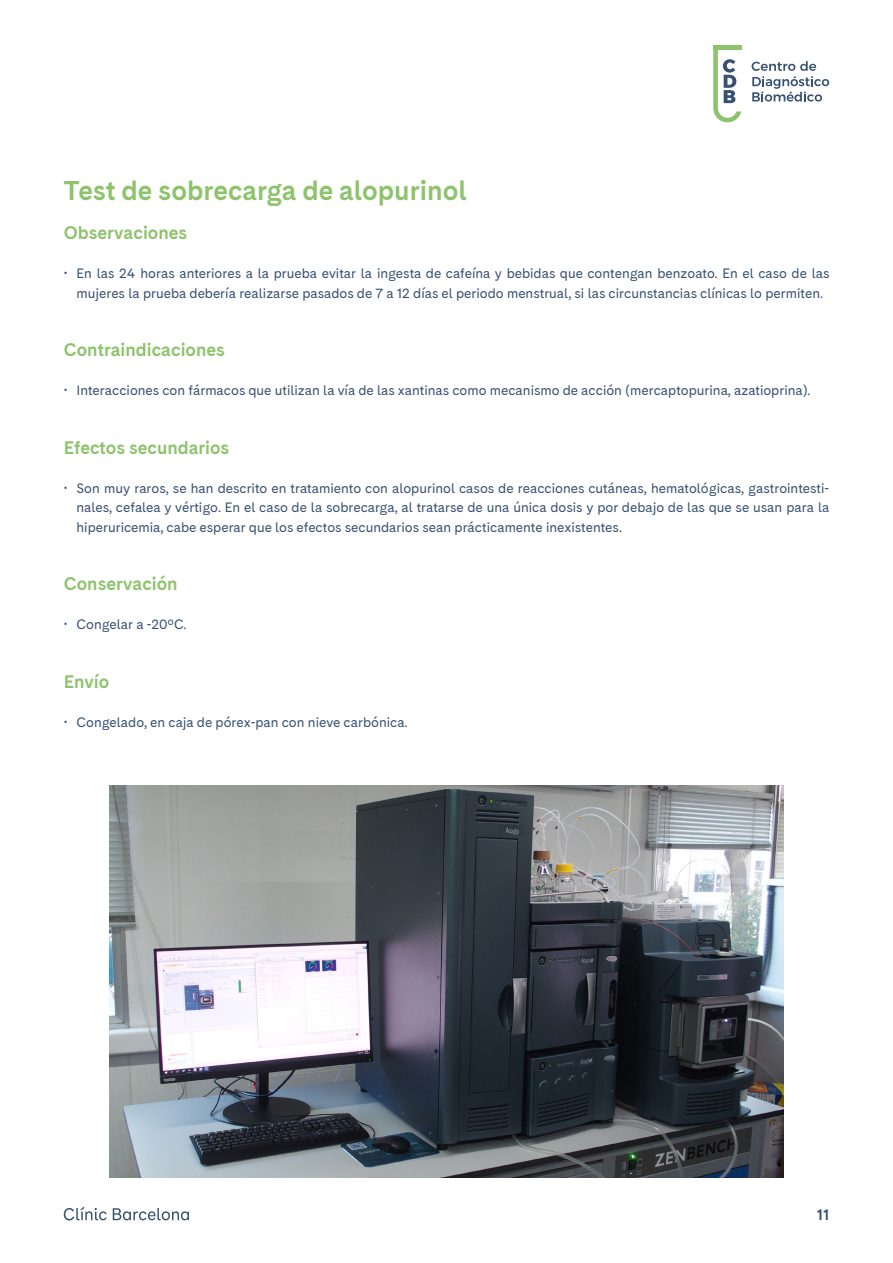
<style>
.page{position:relative;width:893px;height:1263px;background:#fff}
.page>*{position:absolute;margin:0;border:0;box-sizing:border-box;transform-origin:0 0}
.t1{font:700 27px "Cadiz CB Web";color:#8dc36c}
.t2{font:700 18px "Cadiz CB Web";color:#8dc36c}
.t3{font:700 15px "Cadiz CB Web";color:#375172}
.t4{font:13.5px/19.5px "Cadiz CB Web";color:#375172;text-align:center}
</style>
<div class="page">
<svg style="left:64px;top:1207px;width:125px;height:13px"></svg>
<svg style="left:752px;top:61px;width:77px;height:41px"></svg>
<div style="left:713px;top:45px;width:29px;height:5px;background:#8dc36c"></div>
<svg style="left:713px;top:50px;width:28px;height:72px"></svg>
<img style="left:110px;top:785px;width:673px;height:393px">
<h1 class="t1" style="left:64px;top:171px;width:405px">Test de sobrecarga de alopurinol</h1>
<h2 class="t2" style="left:64px;top:220px;width:125px">Observaciones</h2>
<p class="t4" style="left:64px;top:263px;width:767px">• En las 24 horas anteriores a la prueba evitar la ingesta de cafeína y bebidas que contengan benzoato. En el caso de las mujeres la prueba debería realizarse pasados de 7 a 12 días el periodo menstrual, si las circunstancias clínicas lo permiten.</p>
<h2 class="t2" style="left:64px;top:337px;width:163px">Contraindicaciones</h2>
<p class="t4" style="left:64px;top:380px;width:748px">• Interacciones con fármacos que utilizan la vía de las xantinas como mecanismo de acción (mercaptopurina, azatioprina).</p>
<h2 class="t2" style="left:64px;top:434px;width:167px">Efectos secundarios</h2>
<p class="t4" style="left:77px;top:478px;width:754px;text-align:justify;text-indent:-13px">• Son muy raros, se han descrito en tratamiento con alopurinol casos de reacciones cutáneas, hematológicas, gastrointesti&shy;nales, cefalea y vértigo. En el caso de la sobrecarga, al tratarse de una única dosis y por debajo de las que se usan para la hiperuricemia, cabe esperar que los efectos secundarios sean prácticamente inexistentes.</p>
<h2 class="t2" style="left:64px;top:571px;width:115px">Conservación</h2>
<p class="t4" style="left:64px;top:614px;width:124px">• Congelar a -20ºC.</p>
<h2 class="t2" style="left:64px;top:668px;width:47px">Envío</h2>
<p class="t4" style="left:64px;top:712px;width:345px">• Congelado, en caja de pórex-pan con nieve carbónica.</p>
<p class="t3" style="left:817px;top:1204px;width:14px">11</p>
</div>
